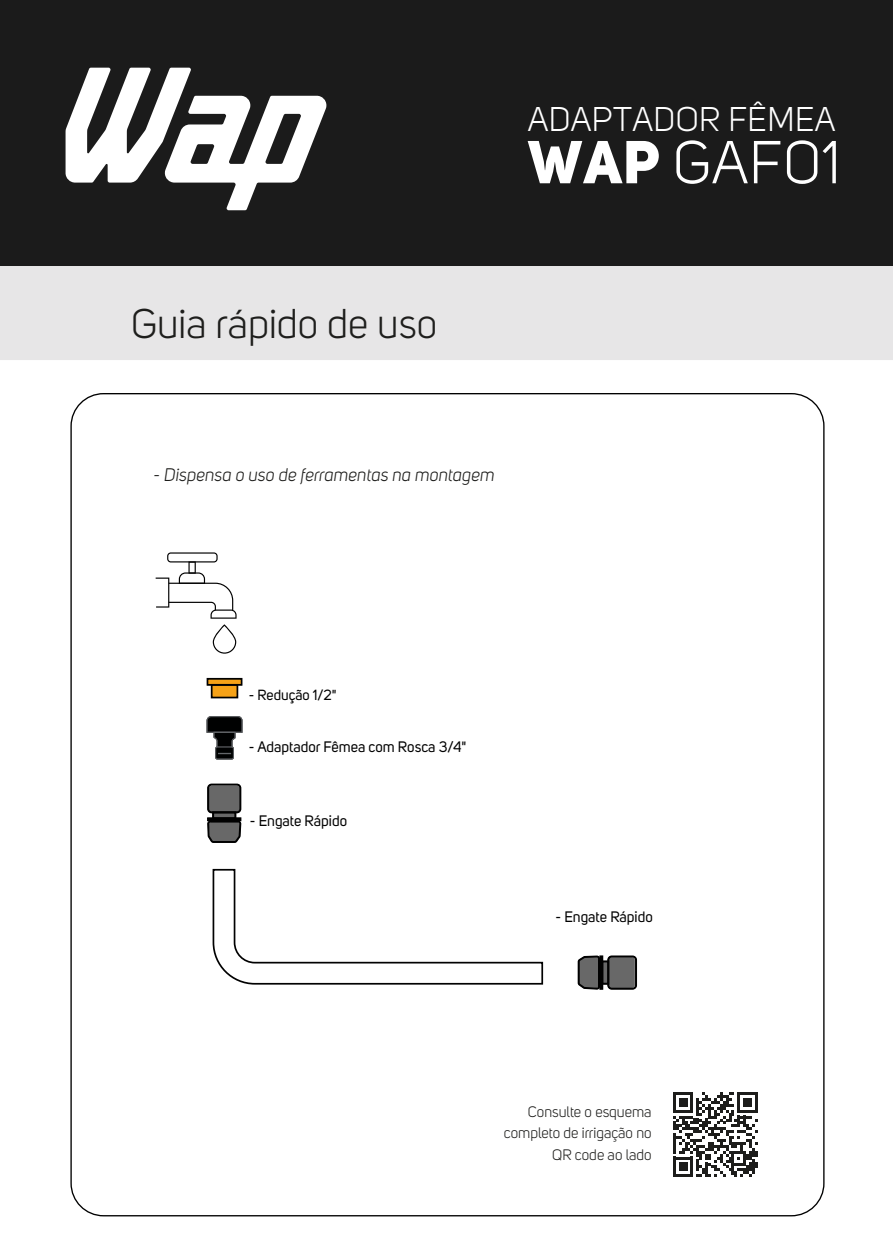
<style>
.page{position:relative;width:893px;height:1259px;background:#fff}
.page>*{position:absolute;margin:0;border:0;box-sizing:border-box;transform-origin:0 0}
.t1{font:59.7px "Uni Sans";letter-spacing:.015em;color:#fff}
.t2{font:41.1px "Uni Sans";color:#1e1e1c}
.t3{font:33.9px "Uni Sans";letter-spacing:.015em;color:#fff}
.t4{font:italic 18px "Uni Sans";color:#1d1d1b}
.t5{font:15px "Uni Sans";color:#010101}
.t6{font:15px/21.6px "Uni Sans";color:#1d1d1b;text-align:right}
.t7{font:14.7px "Uni Sans";color:#010101}
.s1{font-weight:800}
</style>
<div class="page">
<svg style="left:208px;top:685px;width:33px;height:14px"></svg>
<div style="left:207px;top:678px;width:35px;height:7px;background:#f6a217;border:1px solid #010101"></div>
<svg style="left:207px;top:783px;width:337px;height:202px"></svg>
<svg style="left:577px;top:955px;width:23px;height:35px"></svg>
<hr style="left:599px;top:955px;width:4px;height:34px;background:#010101">
<svg style="left:601px;top:960px;width:6px;height:24px"></svg>
<svg style="left:607px;top:955px;width:30px;height:35px"></svg>
<div style="left:0;top:0;width:893px;height:266px;background:#1b1b1b"></div>
<div style="left:0;top:266px;width:893px;height:94px;background:#e7e6e7"></div>
<svg style="left:66px;top:68px;width:260px;height:142px"></svg>
<svg style="left:207px;top:716px;width:35px;height:43px"></svg>
<svg style="left:156px;top:572px;width:81px;height:46px"></svg>
<svg style="left:167px;top:552px;width:51px;height:10px"></svg>
<svg style="left:213px;top:624px;width:23px;height:29px"></svg>
<svg style="left:188px;top:561px;width:8px;height:12px"></svg>
<svg style="left:673px;top:1092px;width:85px;height:85px"></svg>
<h3 class="t3" style="left:528px;top:100px;width:309px">ADAPTADOR FÊMEA</h3>
<h1 class="t1" style="left:528px;top:128px;width:314px"><span class="s1">WAP</span> GAF01</h1>
<h2 class="t2" style="left:131px;top:300px;width:307px">Guia rápido de uso</h2>
<p class="t4" style="left:154px;top:464px;width:343px">- Dispensa o uso de ferramentas na montagem</p>
<p class="t7" style="left:249px;top:686px;width:89px">- Redução 1/2"</p>
<p class="t5" style="left:249px;top:737px;width:219px">- Adaptador Fêmea com Rosca 3/4"</p>
<p class="t5" style="left:250px;top:812px;width:99px">- Engate Rápido</p>
<p class="t5" style="left:556px;top:908px;width:99px">- Engate Rápido</p>
<p class="t6" style="left:504px;top:1100px;width:149px">Consulte o esquema completo de irrigação no<br>QR code ao lado</p>
</div>
